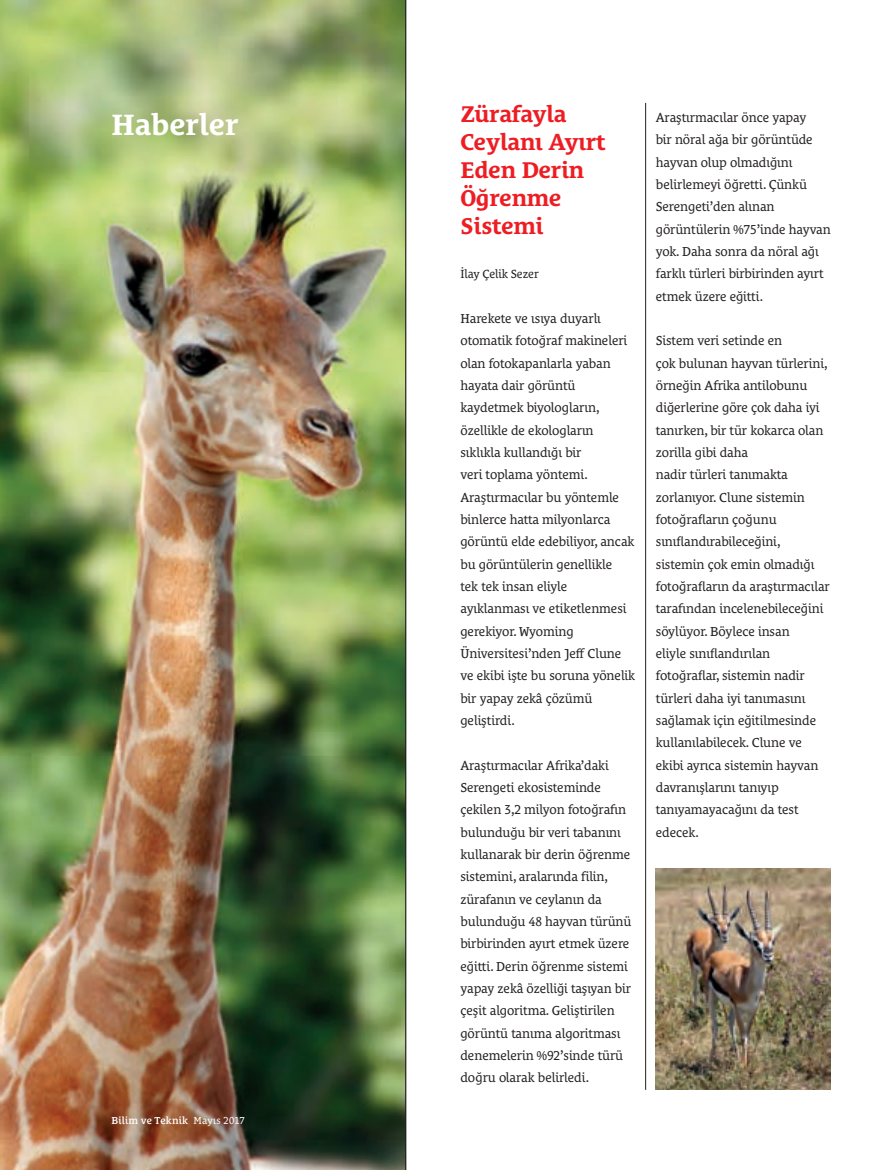
<style>
.page{position:relative;width:893px;height:1170px;background:#fff}
.page>*{position:absolute;margin:0;border:0;box-sizing:border-box;transform-origin:0 0}
.t1{font:700 30px "Le Monde Courrier Pro";color:#fff}
.t2{font:700 23.25px/27.9px "Le Monde Courrier Pro";letter-spacing:-.01em;color:#ee1d23}
.t3{font:13.2px/22.4px "Le Monde Courrier Pro";letter-spacing:-.01em;color:#231f20}
.t4{font:12px "Le Monde Courrier Pro";letter-spacing:-.01em;color:#231f20}
.t5{font:600 10.35px "Le Monde Courrier Pro";letter-spacing:.01em;color:#fff}
.s1{font-weight:400}
</style>
<div class="page">
<img style="left:0;top:0;width:405px;height:1169px">
<hr style="left:405px;top:0;width:1px;height:1169px;background:#231f20">
<hr style="left:645px;top:103px;width:1px;height:986px;background:#231f20">
<img style="left:655px;top:868px;width:175px;height:221px">
<h1 class="t1" style="left:111px;top:100px;width:129px">Haberler</h1>
<p class="t5" style="left:111px;top:1111px;width:135px">Bilim ve Teknik <span class="s1">Mayıs 2017</span></p>
<h2 class="t2" style="left:460px;top:97px;width:147px">Zürafayla<br>Ceylanı Ayırt<br>Eden Derin<br>Öğrenme<br>Sistemi</h2>
<p class="t4" style="left:460px;top:264px;width:80px">İlay Çelik Sezer</p>
<p class="t3" style="left:460px;top:306px;width:176px">Harekete ve ısıya duyarlı otomatik fotoğraf makineleri olan fotokapanlarla yaban hayata dair görüntü kaydetmek biyologların, özellikle de ekologların sıklıkla kullandığı bir<br>veri toplama yöntemi.<br>Araştırmacılar bu yöntemle binlerce hatta milyonlarca görüntü elde edebiliyor, ancak bu görüntülerin genellikle<br>tek tek insan eliyle ayıklanması ve etiketlenmesi gerekiyor. Wyoming<br>Üniversitesi’nden Jeff Clune ve ekibi işte bu soruna yönelik bir yapay zekâ çözümü geliştirdi.</p>
<p class="t3" style="left:460px;top:752px;width:172px">Araştırmacılar Afrika’daki<br>Serengeti ekosisteminde çekilen 3,2 milyon fotoğrafın bulunduğu bir veri tabanını kullanarak bir derin öğrenme sistemini, aralarında filin, zürafanın ve ceylanın da bulunduğu 48 hayvan türünü birbirinden ayırt etmek üzere eğitti. Derin öğrenme sistemi yapay zekâ özelliği taşıyan bir çeşit algoritma. Geliştirilen görüntü tanıma algoritması denemelerin %92’sinde türü doğru olarak belirledi.</p>
<p class="t3" style="left:655px;top:105px;width:176px">Araştırmacılar önce yapay<br>bir nöral ağa bir görüntüde hayvan olup olmadığını belirlemeyi öğretti. Çünkü<br>Serengeti’den alınan görüntülerin %75’inde hayvan yok. Daha sonra da nöral ağı farklı türleri birbirinden ayırt etmek üzere eğitti.</p>
<p class="t3" style="left:655px;top:328px;width:175px">Sistem veri setinde en<br>çok bulunan hayvan türlerini, örneğin Afrika antilobunu diğerlerine göre çok daha iyi tanırken, bir tür kokarca olan zorilla gibi daha<br>nadir türleri tanımakta zorlanıyor. Clune sistemin fotoğrafların çoğunu sınıflandırabileceğini, sistemin çok emin olmadığı fotoğrafların da araştırmacılar tarafından incelenebileceğini söylüyor. Böylece insan<br>eliyle sınıflandırılan fotoğraflar, sistemin nadir türleri daha iyi tanımasını sağlamak için eğitilmesinde kullanılabilecek. Clune ve ekibi ayrıca sistemin hayvan davranışlarını tanıyıp tanıyamayacağını da test edecek.</p>
</div>
